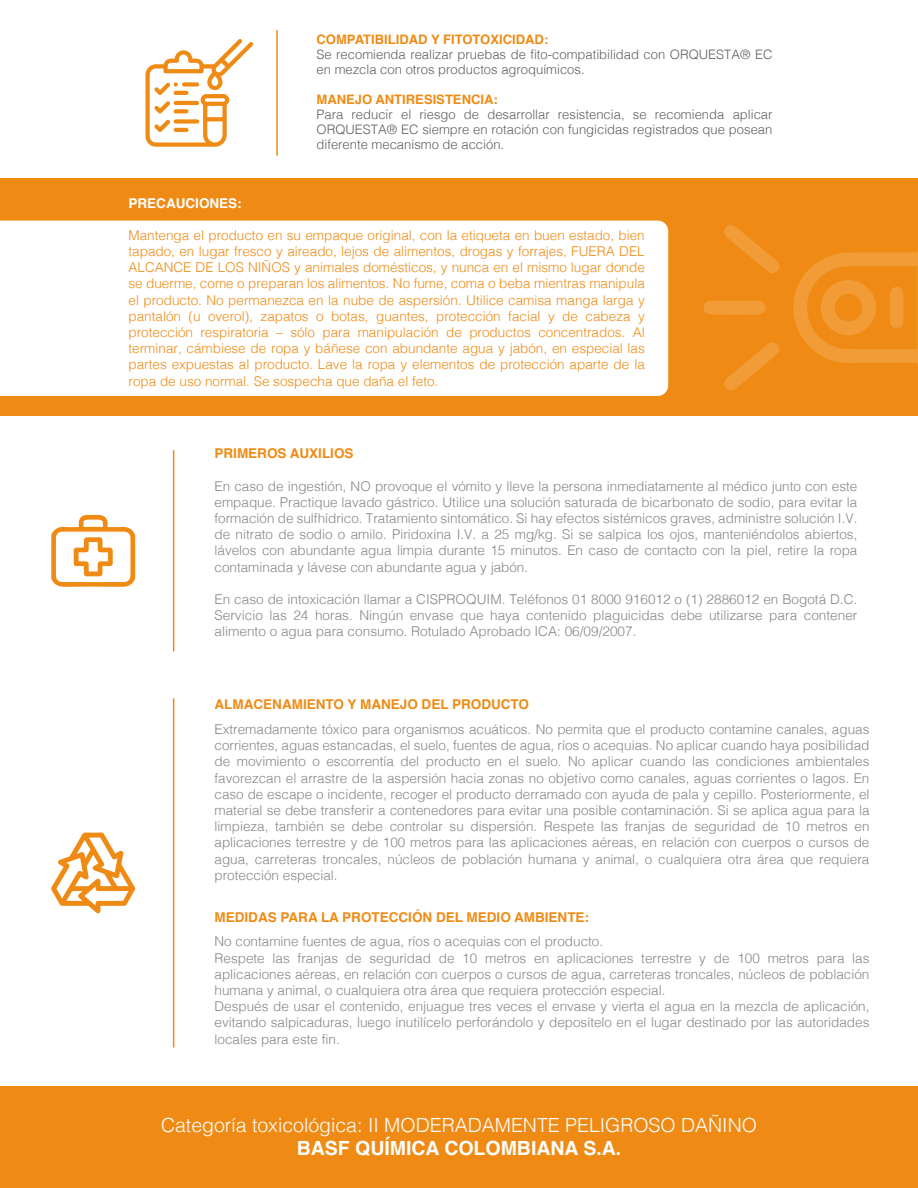
<style>
.page{position:relative;width:918px;height:1188px;background:#fff}
.page>*{position:absolute;margin:0;border:0;box-sizing:border-box;transform-origin:0 0}
.t1{font:300 19.5px "Helvetica";color:#fff}
.t2{font:700 19.5px "Helvetica";color:#fff}
.t3{font:300 13.5px/16.2px "Helvetica";color:#868687;text-align:justify}
.t4{font:300 13.5px/16.2px "Helvetica";color:#ef8b15;text-align:justify}
.t5{font:700 13.5px "Helvetica";color:#ef8b15}
.t6{font:700 13.5px "Helvetica";color:#fff}
.t7{font:300 13.05px/15px "Helvetica";color:#5e5e5f}
.t8{font:700 13.05px "Helvetica";color:#ef8b15}
</style>
<div class="page">
<div style="left:0;top:179px;width:918px;height:237px;background:#ef8b15"></div>
<div style="left:0;top:1087px;width:918px;height:101px;background:#ef8b15"></div>
<svg style="left:704px;top:225px;width:214px;height:166px"></svg>
<div style="left:0;top:221px;width:668px;height:175px;background:#fff"></div>
<svg style="left:51px;top:515px;width:84px;height:72px"></svg>
<svg style="left:51px;top:833px;width:84px;height:81px"></svg>
<hr style="left:173px;top:450px;width:1px;height:202px;background:#ef8b15">
<hr style="left:173px;top:698px;width:1px;height:350px;background:#ef8b15">
<svg style="left:146px;top:39px;width:107px;height:108px"></svg>
<hr style="left:276px;top:30px;width:2px;height:126px;background:#ef8b15">
<p class="t6" style="left:129px;top:192px;width:115px">PRECAUCIONES:</p>
<p class="t8" style="left:317px;top:28px;width:233px">COMPATIBILIDAD Y FITOTOXICIDAD:</p>
<p class="t7" style="left:317px;top:46px;width:457px">Se recomienda realizar pruebas de fito-compatibilidad con ORQUESTA® EC en mezcla con otros productos agroquímicos.</p>
<p class="t8" style="left:317px;top:88px;width:183px">MANEJO ANTIRESISTENCIA:</p>
<p class="t7" style="left:317px;top:106px;width:457px;text-align:justify">Para reducir el riesgo de desarrollar resistencia, se recomienda aplicar ORQUESTA® EC siempre en rotación con fungicidas registrados que posean diferente mecanismo de acción.</p>
<p class="t4" style="left:129px;top:226px;width:518px">Mantenga el producto en su empaque original, con la etiqueta en buen estado, bien tapado, en lugar fresco y aireado, lejos de alimentos, drogas y forrajes, FUERA DEL ALCANCE DE LOS NIÑOS y animales domésticos, y nunca en el mismo lugar donde se duerme, come o preparan los alimentos. No fume, coma o beba mientras manipula el producto. No permanezca en la nube de aspersión. Utilice camisa manga larga y pantalón (u overol), zapatos o botas, guantes, protección facial y de cabeza y protección respiratoria – sólo para manipulación de productos concentrados. Al terminar, cámbiese de ropa y báñese con abundante agua y jabón, en especial las partes expuestas al producto. Lave la ropa y elementos de protección aparte de la ropa de uso normal. Se sospecha que daña el feto.</p>
<p class="t5" style="left:215px;top:442px;width:141px">PRIMEROS AUXILIOS</p>
<p class="t3" style="left:215px;top:477px;width:644px">En caso de ingestión, NO provoque el vómito y lleve la persona inmediatamente al médico junto con este empaque. Practique lavado gástrico. Utilice una solución saturada de bicarbonato de sodio, para evitar la formación de sulfhídrico. Tratamiento sintomático. Si hay efectos sistémicos graves, administre solución I.V. de nitrato de sodio o amilo. Piridoxina I.V. a 25 mg/kg. Si se salpica los ojos, manteniéndolos abiertos, lávelos con abundante agua limpia durante 15 minutos. En caso de contacto con la piel, retire la ropa contaminada y lávese con abundante agua y jabón.</p>
<p class="t3" style="left:215px;top:590px;width:644px">En caso de intoxicación llamar a CISPROQUIM. Teléfonos 01 8000 916012 o (1) 2886012 en Bogotá D.C.<br>Servicio las 24 horas. Ningún envase que haya contenido plaguicidas debe utilizarse para contener alimento o agua para consumo. Rotulado Aprobado ICA: 06/09/2007.</p>
<p class="t5" style="left:215px;top:694px;width:316px">ALMACENAMIENTO Y MANEJO DEL PRODUCTO</p>
<p class="t3" style="left:215px;top:720px;width:657px">Extremadamente tóxico para organismos acuáticos. No permita que el producto contamine canales, aguas corrientes, aguas estancadas, el suelo, fuentes de agua, ríos o acequias. No aplicar cuando haya posibilidad de movimiento o escorrentía del producto en el suelo. No aplicar cuando las condiciones ambientales favorezcan el arrastre de la aspersión hacia zonas no objetivo como canales, aguas corrientes o lagos. En caso de escape o incidente, recoger el producto derramado con ayuda de pala y cepillo. Posteriormente, el material se debe transferir a contenedores para evitar una posible contaminación. Si se aplica agua para la limpieza, también se debe controlar su dispersión. Respete las franjas de seguridad de 10 metros en aplicaciones terrestre y de 100 metros para las aplicaciones aéreas, en relación con cuerpos o cursos de agua, carreteras troncales, núcleos de población humana y animal, o cualquiera otra área que requiera protección especial.</p>
<p class="t5" style="left:215px;top:906px;width:376px">MEDIDAS PARA LA PROTECCIÓN DEL MEDIO AMBIENTE:</p>
<p class="t3" style="left:215px;top:933px;width:657px;text-align:left">No contamine fuentes de agua, ríos o acequias con el producto.<br>Respete las franjas de seguridad de 10 metros en aplicaciones terrestre y de 100 metros para las aplicaciones aéreas, en relación con cuerpos o cursos de agua, carreteras troncales, núcleos de población humana y animal, o cualquiera otra área que requiera protección especial.<br>Después de usar el contenido, enjuague tres veces el envase y vierta el agua en la mezcla de aplicación, evitando salpicaduras, luego inutilícelo perforándolo y deposítelo en el lugar destinado por las autoridades locales para este fin.</p>
<h1 class="t1" style="left:161px;top:1108px;width:597px">Categoría toxicológica: II MODERADAMENTE PELIGROSO DAÑINO</h1>
<h1 class="t2" style="left:297px;top:1133px;width:326px">BASF QUÍMICA COLOMBIANA S.A.</h1>
</div>
